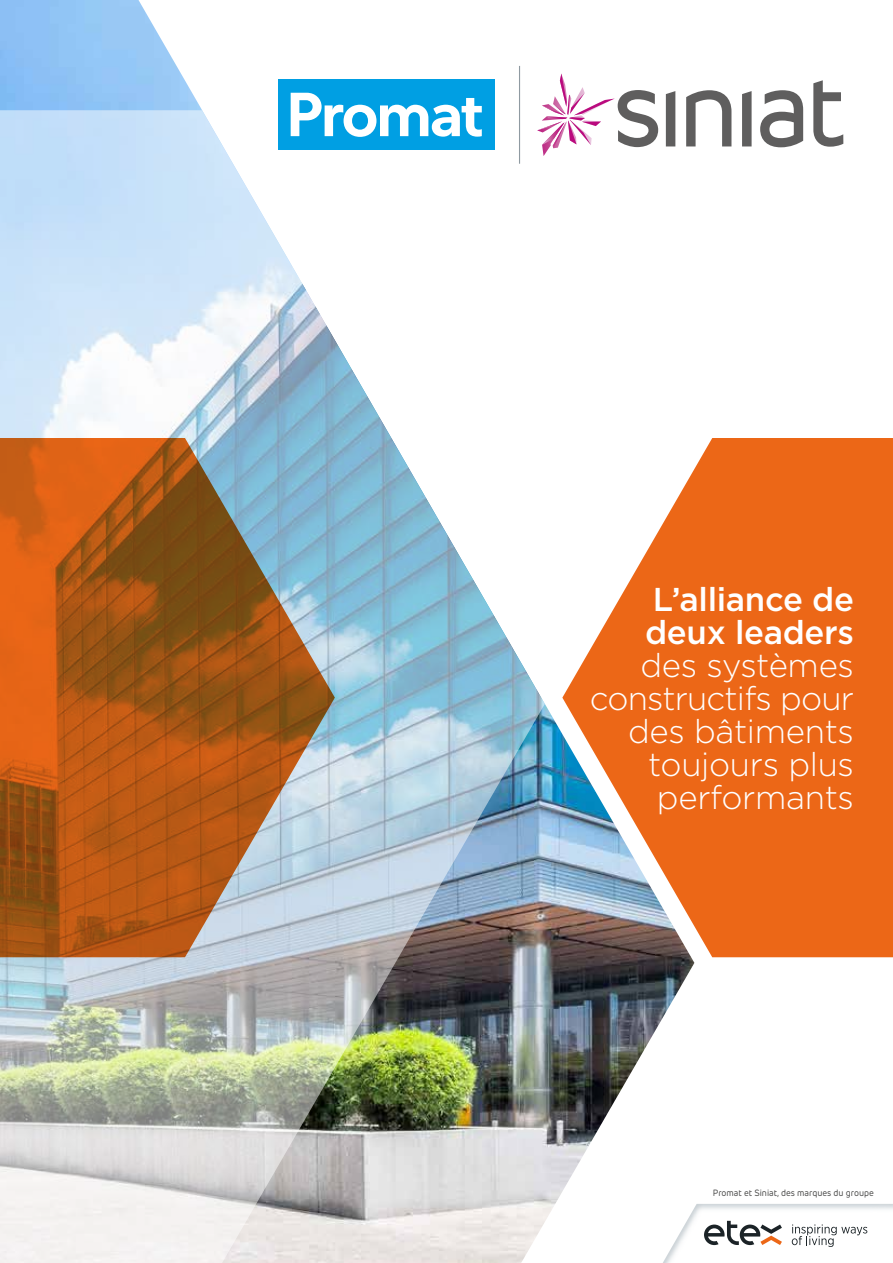
<style>
.page{position:relative;width:893px;height:1263px;background:#fff}
.page>*{position:absolute;margin:0;border:0;box-sizing:border-box;transform-origin:0 0}
.t1{font:300 33px/33px "Gotham";letter-spacing:-.01em;color:#fff;text-align:right}
.t2{font:500 33px/33px "Gotham";letter-spacing:-.01em;color:#fff}
.t3{font:9px "New Rubrik Edge";color:#474746;scale:.95 1}
</style>
<div class="page">
<div style="left:694px;top:438px;width:199px;height:519px;background:#ec6717"></div>
<img style="left:0;top:0;width:694px;height:1221px">
<img style="left:0;top:110px;width:545px;height:1153px">
<svg style="left:760px;top:90px;width:43px;height:57px"></svg>
<svg style="left:666px;top:91px;width:9px;height:55px"></svg>
<svg style="left:686px;top:90px;width:45px;height:56px"></svg>
<svg style="left:742px;top:91px;width:10px;height:55px"></svg>
<svg style="left:813px;top:80px;width:30px;height:67px"></svg>
<svg style="left:537px;top:73px;width:121px;height:83px"></svg>
<div style="left:278px;top:79px;width:217px;height:71px;background:#009fe3"></div>
<svg style="left:291px;top:93px;width:191px;height:44px"></svg>
<hr style="left:519px;top:66px;width:1px;height:98px;background:#8f9aa1">
<svg style="left:663px;top:1204px;width:230px;height:59px"></svg>
<svg style="left:0;top:438px;width:335px;height:519px;background:#ac6f40"></svg>
<p class="t2" style="left:645px;top:583px;width:210px">L’alliance de deux leaders</p>
<p class="t1" style="left:590px;top:648px;width:266px">des systèmes constructifs pour des bâtiments toujours plus performants</p>
<p class="t3" style="left:713px;top:1187px;width:171px">Promat et Siniat, des marques du groupe</p>
</div>
